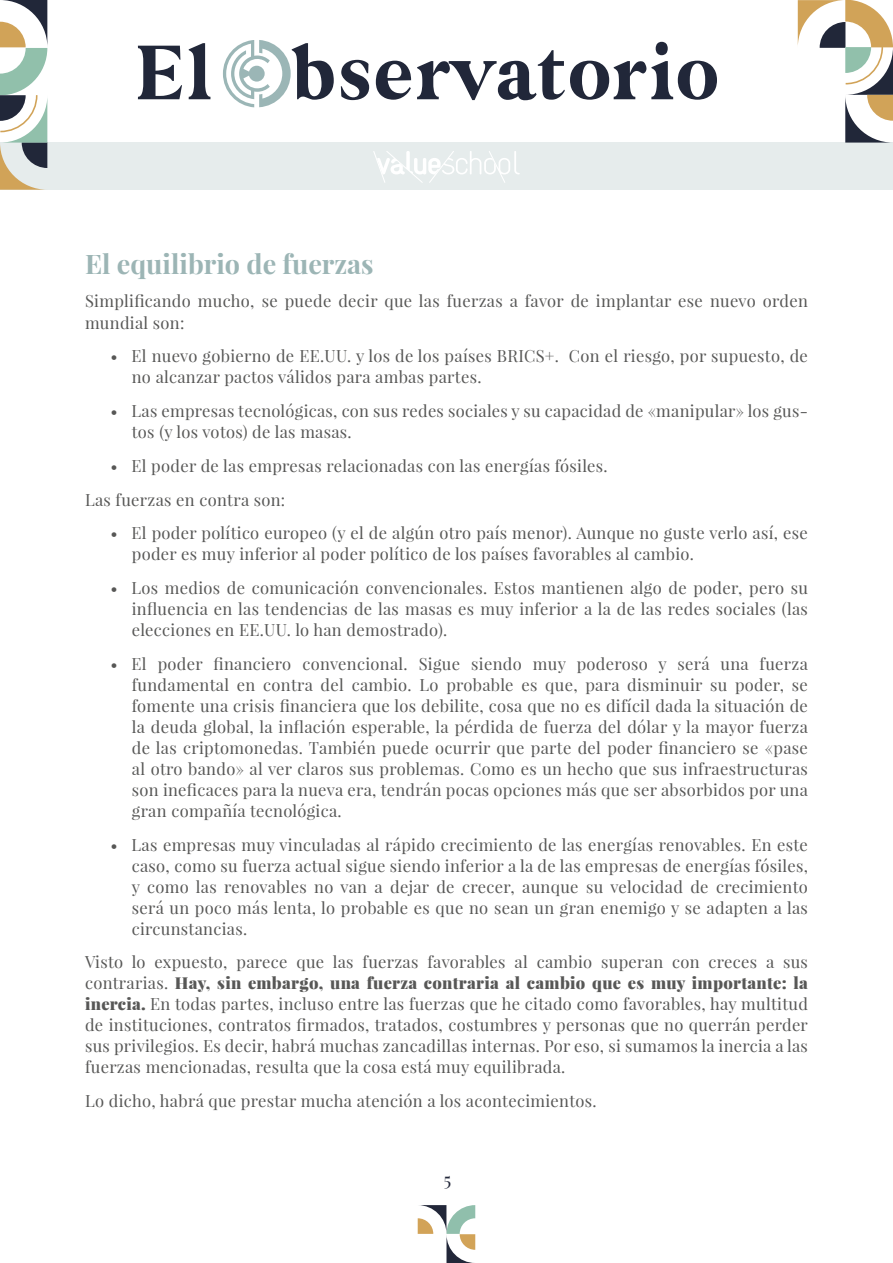
<style>
.page{position:relative;width:893px;height:1263px;background:#fff}
.page>*{position:absolute;margin:0;border:0;box-sizing:border-box;transform-origin:0 0}
.t1{font:85.8px "Glamour Absolute Condensed";letter-spacing:.05em;color:#212739}
.T2{font:700 27px "Playfair Display";color:#9cb5b5}
.t2{font:18px "Playfair Display";color:#222739}
.Parrafo{font:16.5px/21px "Playfair Display";letter-spacing:.02em;color:#575756}
.s1{font-weight:900}
</style>
<div class="page">
<div style="left:0;top:142px;width:893px;height:48px;background:#e6ecec"></div>
<svg style="left:798px;top:0;width:95px;height:142px"></svg>
<svg style="left:0;top:0;width:47px;height:190px"></svg>
<svg style="left:223px;top:40px;width:68px;height:67px"></svg>
<svg style="left:418px;top:1205px;width:57px;height:58px"></svg>
<svg style="left:373px;top:151px;width:147px;height:32px"></svg>
<h1 class="t1" style="left:137px;top:20px;width:583px">El bservatorio</h1>
<p class="T2" style="left:85px;top:247px;width:290px">El equilibrio de fuerzas</p>
<p class="Parrafo" style="left:85px;top:291px;width:724px">Simplificando mucho, se puede decir que las fuerzas a favor de implantar ese nuevo orden mundial son:</p>
<p class="Parrafo" style="left:132px;top:345px;width:678px;text-indent:-21px">• El nuevo gobierno de EE.UU. y los de los países BRICS+. Con el riesgo, por supuesto, de no alcanzar pactos válidos para ambas partes.</p>
<p class="Parrafo" style="left:132px;top:400px;width:678px;text-indent:-21px">• Las empresas tecnológicas, con sus redes sociales y su capacidad de «manipular» los gus&shy;tos (y los votos) de las masas.</p>
<p class="Parrafo" style="left:111px;top:455px;width:499px">• El poder de las empresas relacionadas con las energías fósiles.</p>
<p class="Parrafo" style="left:85px;top:489px;width:202px">Las fuerzas en contra son:</p>
<p class="Parrafo" style="left:132px;top:522px;width:678px;text-indent:-21px">• El poder político europeo (y el de algún otro país menor). Aunque no guste verlo así, ese poder es muy inferior al poder político de los países favorables al cambio.</p>
<p class="Parrafo" style="left:132px;top:577px;width:678px;text-align:justify;text-indent:-21px">• Los medios de comunicación convencionales. Estos mantienen algo de poder, pero su influencia en las tendencias de las masas es muy inferior a la de las redes sociales (las elecciones en EE.UU. lo han demostrado).</p>
<p class="Parrafo" style="left:132px;top:653px;width:678px;text-align:justify;text-indent:-21px">• El poder financiero convencional. Sigue siendo muy poderoso y será una fuerza fundamental en contra del cambio. Lo probable es que, para disminuir su poder, se fomente una crisis financiera que los debilite, cosa que no es difícil dada la situación de la deuda global, la inflación esperable, la pérdida de fuerza del dólar y la mayor fuerza de las criptomonedas. También puede ocurrir que parte del poder financiero se «pase al otro bando» al ver claros sus problemas. Como es un hecho que sus infraestructuras son ineficaces para la nueva era, tendrán pocas opciones más que ser absorbidos por una gran compañía tecnológica.</p>
<p class="Parrafo" style="left:132px;top:834px;width:678px;text-align:justify;text-indent:-21px">• Las empresas muy vinculadas al rápido crecimiento de las energías renovables. En este caso, como su fuerza actual sigue siendo inferior a la de las empresas de energías fósiles, y como las renovables no van a dejar de crecer, aunque su velocidad de crecimiento será un poco más lenta, lo probable es que no sean un gran enemigo y se adapten a las circunstancias.</p>
<p class="Parrafo" style="left:85px;top:952px;width:724px;text-align:justify">Visto lo expuesto, parece que las fuerzas favorables al cambio superan con creces a sus contrarias. <span class="s1">Hay, sin embargo, una fuerza contraria al cambio que es muy importante: la inercia.</span> En todas partes, incluso entre las fuerzas que he citado como favorables, hay multitud de instituciones, contratos firmados, tratados, costumbres y personas que no querrán perder sus privilegios. Es decir, habrá muchas zancadillas internas. Por eso, si sumamos la inercia a las fuerzas mencionadas, resulta que la cosa está muy equilibrada.</p>
<p class="Parrafo" style="left:85px;top:1090px;width:513px">Lo dicho, habrá que prestar mucha atención a los acontecimientos.</p>
<p class="t2" style="left:444px;top:1168px;width:9px">5</p>
</div>
